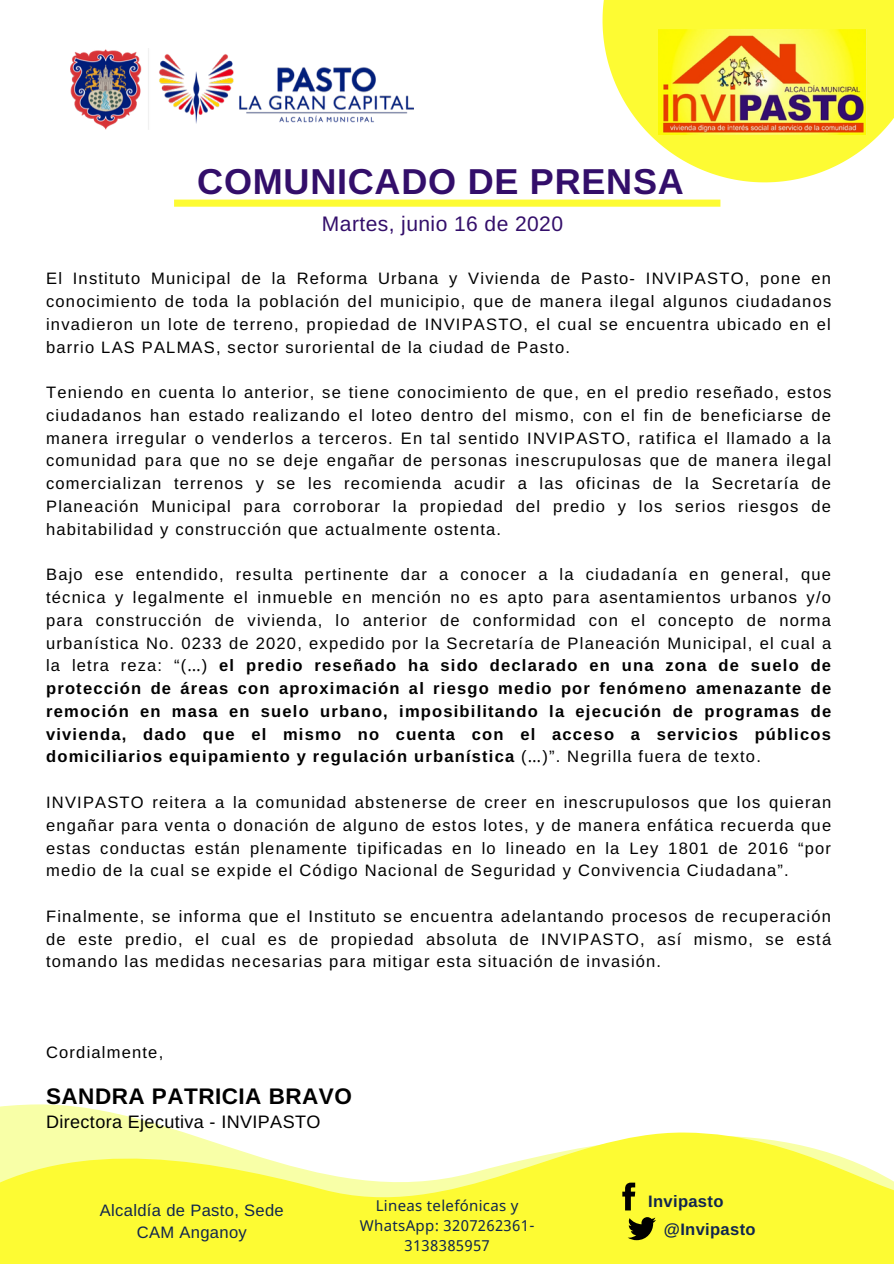
<style>
.page{position:relative;width:894px;height:1264px;background:#fff}
.page>*{position:absolute;margin:0;border:0;box-sizing:border-box;transform-origin:0 0}
.t1{font:700 36px "Arimo";letter-spacing:.02em;color:#330e6a}
.t2{font:700 22.5px "Arimo";letter-spacing:.02em;color:#000}
.t3{font:21px "Arimo";letter-spacing:.02em;color:#330e6a}
.t4{font:18px "Arimo";letter-spacing:.02em;color:#000}
.t5{font:16.5px/22.8px "Arimo";letter-spacing:.07em;color:#000;text-align:justify}
.t6{font:16.5px/22.5px "Arimo";letter-spacing:.02em;color:#10254e;text-align:center}
.t7{font:700 16.5px/28px "Arimo";letter-spacing:.02em;color:#10254e}
.t8{font:15px/20.2px "Noto Sans Devanagari";letter-spacing:.02em;color:#10254e;text-align:center}
.t9{font:15px "Noto Sans";letter-spacing:.02em;color:#10254e}
.s1{font-family:"Noto Sans Gurmukhi"}
.s2{font-weight:700}
.s3{font-family:"Noto Sans"}
</style>
<div class="page">
<svg style="left:0;top:1104px;width:179px;height:27px;fill:#f8ffa7"></svg>
<svg style="left:0;top:1131px;width:893px;height:132px;fill:#fdfb33"></svg>
<svg style="left:602px;top:0;width:291px;height:207px;fill:#fdfb33"></svg>
<img style="left:658px;top:30px;width:207px;height:105px">
<svg style="left:174px;top:199px;width:546px;height:8px;background:#fdfb49"></svg>
<svg style="left:622px;top:1182px;width:13px;height:28px"></svg>
<svg style="left:627px;top:1217px;width:29px;height:23px"></svg>
<img style="left:70px;top:49px;width:344px;height:81px">
<h1 class="t1" style="left:197px;top:161px;width:488px">COMUNICADO DE PRENSA</h1>
<p class="t3" style="left:322px;top:212px;width:242px">Martes, junio 16 de 2020</p>
<p class="t5" style="left:46px;top:267px;width:786px">El Instituto Municipal de la Reforma Urbana y Vivienda de Pasto- INVIPASTO, pone en conocimiento de toda la población del municipio, que de manera ilegal algunos ciudadanos invadieron un lote de terreno, propiedad de INVIPASTO, el cual se encuentra ubicado en el barrio LAS PALMAS, sector suroriental de la ciudad de Pasto.</p>
<p class="t5" style="left:46px;top:381px;width:786px">Teniendo en cuenta lo anterior, se tiene conocimiento de que, en el predio reseñado, estos ciudadanos han estado realizando el loteo dentro del mismo, con el fin de beneficiarse de manera irregular o venderlos a terceros. En tal sentido INVIPASTO, ratifica el llamado a la comunidad para que no se deje engañar de personas inescrupulosas que de manera ilegal comercializan terrenos y se les recomienda acudir a las oficinas de la Secretaría de Planeación Municipal para corroborar la propiedad del predio y los serios riesgos de habitabilidad y construcción que actualmente ostenta.</p>
<p class="t5" style="left:46px;top:563px;width:786px">Bajo ese entendido, resulta pertinente dar a conocer a la ciudadanía en general, que técnica y legalmente el inmueble en mención no es apto para asentamientos urbanos y/o para construcción de vivienda, lo anterior de conformidad con el concepto de norma urbanística No. 0233 de 2020, expedido por la Secretaría de Planeación Municipal, el cual a la letra reza: “(<span class="s1">…</span>) <span class="s2">el predio reseñado ha sido declarado en una zona de suelo de protección de áreas con aproximación al riesgo medio por fenómeno amenazante de remoción en masa en suelo urbano, imposibilitando la ejecución de programas de vivienda, dado que el mismo no cuenta con el acceso a servicios públicos domiciliarios equipamiento y regulación urbanística</span> (<span class="s1">…</span>)”. Negrilla fuera de texto.</p>
<p class="t5" style="left:46px;top:790px;width:786px">INVIPASTO reitera a la comunidad abstenerse de creer en inescrupulosos que los quieran engañar para venta o donación de alguno de estos lotes, y de manera enfática recuerda que estas conductas están plenamente tipificadas en lo lineado en la Ley 1801 de 2016 “por medio de la cual se expide el Código Nacional de Seguridad y Convivencia Ciudadana”.</p>
<p class="t5" style="left:46px;top:904px;width:786px">Finalmente, se informa que el Instituto se encuentra adelantando procesos de recuperación de este predio, el cual es de propiedad absoluta de INVIPASTO, así mismo, se está tomando las medidas necesarias para mitigar esta situación de invasión.</p>
<p class="t5" style="left:46px;top:1041px;width:119px">Cordialmente,</p>
<h2 class="t2" style="left:46px;top:1083px;width:307px">SANDRA PATRICIA BRAVO</h2>
<p class="t4" style="left:46px;top:1111px;width:276px">Directora Ejecutiva - INVIPASTO</p>
<p class="t6" style="left:100px;top:1198px;width:185px">Alcaldía de Pasto, Sede<br>CAM Anganoy</p>
<p class="t9" style="left:376px;top:1194px;width:144px">Lineas telefónicas y</p>
<p class="t8" style="left:360px;top:1217px;width:176px"><span class="s3">WhatsApp</span>: 3207262361-<br>3138385957</p>
<p class="t7" style="left:663px;top:1187px;width:93px;text-indent:-16px">Invipasto @Invipasto</p>
</div>
